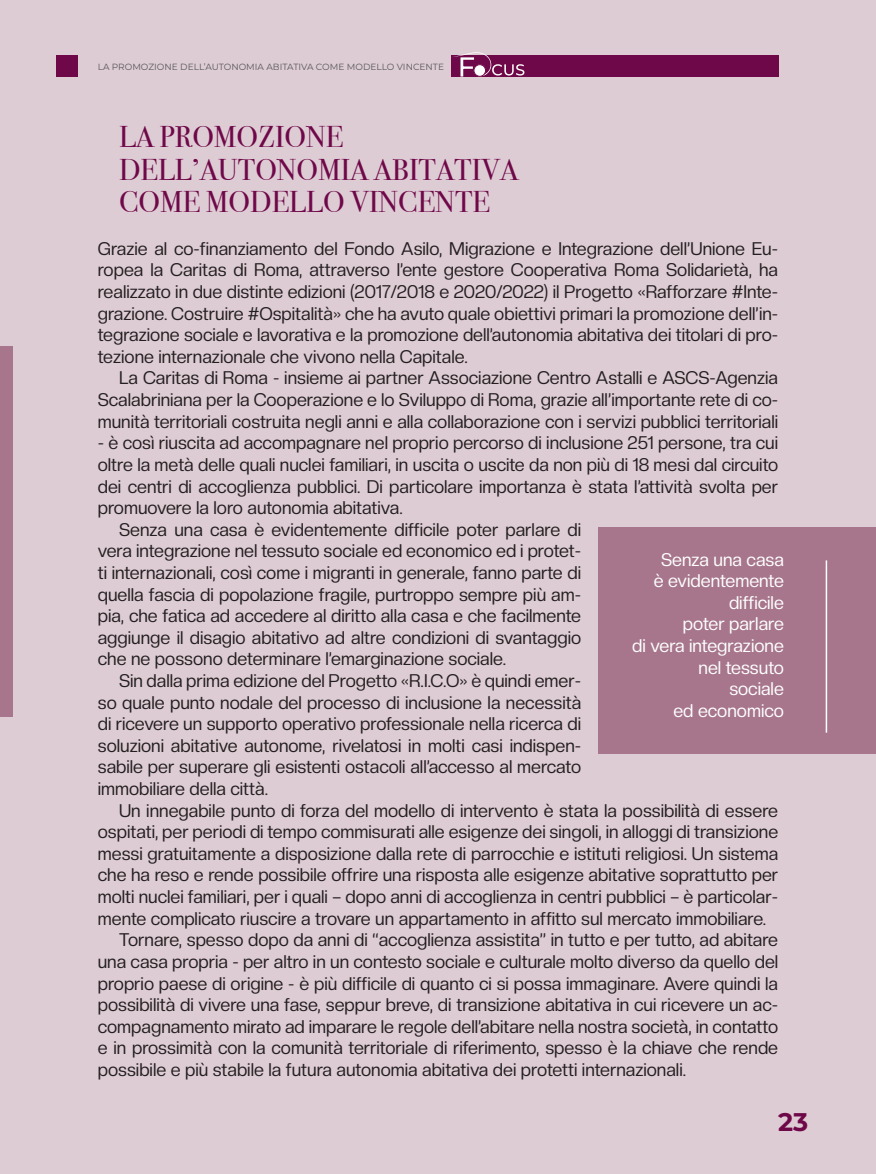
<style>
.page{position:relative;width:876px;height:1174px;background:#fff}
.page>*{position:absolute;margin:0;border:0;box-sizing:border-box;transform-origin:0 0}
.t1{font:30px/32.4px "Bodoni Svty Two ITCTT";color:#6f0849}
.t2{font:700 25.5px "Montserrat";color:#6f0849}
.t3{font:18px/21.6px "Creato Display";color:#231f20;text-align:justify}
.t4{font:18px/21.6px "Creato Display";color:#fff;text-align:right}
.t5{font:9px "Montserrat";color:#57585a}
</style>
<div class="page">
<div style="left:13px;top:0;width:863px;height:1174px;background:#deccd4"></div>
<div style="left:0;top:0;width:13px;height:1174px;background:#deccd4"></div>
<div style="left:452px;top:55px;width:327px;height:22px;background:#6f0849"></div>
<svg style="left:453px;top:52px;width:71px;height:25px"></svg>
<div style="left:56px;top:55px;width:21px;height:22px;background:#6f0849"></div>
<div style="left:0;top:346px;width:13px;height:370px;background:#a7768c"></div>
<div style="left:598px;top:527px;width:278px;height:227px;background:#a7768c"></div>
<hr style="left:826px;top:560px;width:1px;height:172px;background:#fff">
<p class="t5" style="left:98px;top:61px;width:90px">LA PROMOZIONE DELL</p>
<p class="t5" style="left:204px;top:61px;width:69px">’AUTONOMIA ABITATI</p>
<p class="t5" style="left:301px;top:61px;width:62px">VA COME MODELLO</p>
<p class="t5" style="left:397px;top:61px;width:43px">VI NCENTE</p>
<h1 class="t1" style="left:119px;top:118px;width:401px">LA PROMOZIONE<br>DELL’AUTONOMIA ABITATIVA<br>COME MODELLO VINCENTE</h1>
<p class="t3" style="left:98px;top:237px;width:682px">Grazie al co-finanziamento del Fondo Asilo, Migrazione e Integrazione dell’Unione Eu&shy;ropea la Caritas di Roma, attraverso l’ente gestore Cooperativa Roma Solidarietà, ha realizzato in due distinte edizioni (2017/2018 e 2020/2022) il Progetto «Rafforzare #Inte&shy;grazione. Costruire #Ospitalità» che ha avuto quale obiettivi primari la promozione dell’in&shy;tegrazione sociale e lavorativa e la promozione dell’autonomia abitativa dei titolari di pro&shy;tezione internazionale che vivono nella Capitale.</p>
<p class="t3" style="left:98px;top:367px;width:682px;text-indent:21px">La Caritas di Roma - insieme ai partner Associazione Centro Astalli e ASCS-Agenzia Scalabriniana per la Cooperazione e lo Sviluppo di Roma, grazie all’importante rete di co&shy;munità territoriali costruita negli anni e alla collaborazione con i servizi pubblici territoriali</p>
<p class="t3" style="left:98px;top:432px;width:682px">- è così riuscita ad accompagnare nel proprio percorso di inclusione 251 persone, tra cui</p>
<p class="t3" style="left:98px;top:453px;width:682px">oltre la metà delle quali nuclei familiari, in uscita o uscite da non più di 18 mesi dal circuito</p>
<p class="t3" style="left:98px;top:475px;width:682px">dei centri di accoglienza pubblici. Di particolare importanza è stata l’attività svolta per</p>
<p class="t3" style="left:98px;top:496px;width:306px">promuovere la loro autonomia abitativa.</p>
<p class="t3" style="left:119px;top:518px;width:464px">Senza una casa è evidentemente difficile poter parlare di</p>
<p class="t3" style="left:98px;top:540px;width:485px">vera integrazione nel tessuto sociale ed economico ed i protet-</p>
<p class="t3" style="left:98px;top:561px;width:485px">ti internazionali, così come i migranti in generale, fanno parte di</p>
<p class="t3" style="left:98px;top:583px;width:485px">quella fascia di popolazione fragile, purtroppo sempre più am-</p>
<p class="t3" style="left:98px;top:604px;width:485px">pia, che fatica ad accedere al diritto alla casa e che facilmente</p>
<p class="t3" style="left:98px;top:626px;width:485px">aggiunge il disagio abitativo ad altre condizioni di svantaggio</p>
<p class="t3" style="left:98px;top:648px;width:410px">che ne possono determinare l’emarginazione sociale.</p>
<p class="t3" style="left:119px;top:669px;width:464px">Sin dalla prima edizione del Progetto «R.I.C.O» è quindi emer-</p>
<p class="t3" style="left:98px;top:691px;width:485px">so quale punto nodale del processo di inclusione la necessità</p>
<p class="t3" style="left:98px;top:712px;width:485px">di ricevere un supporto operativo professionale nella ricerca di</p>
<p class="t3" style="left:98px;top:734px;width:485px">soluzioni abitative autonome, rivelatosi in molti casi indispen-</p>
<p class="t3" style="left:98px;top:756px;width:485px">sabile per superare gli esistenti ostacoli all’accesso al mercato</p>
<p class="t3" style="left:98px;top:777px;width:172px">immobiliare della città.</p>
<p class="t3" style="left:119px;top:799px;width:660px">Un innegabile punto di forza del modello di intervento è stata la possibilità di essere</p>
<p class="t3" style="left:98px;top:820px;width:682px">ospitati, per periodi di tempo commisurati alle esigenze dei singoli, in alloggi di transizione</p>
<p class="t3" style="left:98px;top:842px;width:682px">messi gratuitamente a disposizione dalla rete di parrocchie e istituti religiosi. Un sistema</p>
<p class="t3" style="left:98px;top:864px;width:682px">che ha reso e rende possibile offrire una risposta alle esigenze abitative soprattutto per</p>
<p class="t3" style="left:98px;top:885px;width:682px">molti nuclei familiari, per i quali – dopo anni di accoglienza in centri pubblici – è particolar-</p>
<p class="t3" style="left:98px;top:907px;width:670px">mente complicato riuscire a trovare un appartamento in affitto sul mercato immobiliare.</p>
<p class="t3" style="left:119px;top:928px;width:661px">Tornare, spesso dopo da anni di “accoglienza assistita” in tutto e per tutto, ad abitare</p>
<p class="t3" style="left:98px;top:950px;width:682px">una casa propria - per altro in un contesto sociale e culturale molto diverso da quello del</p>
<p class="t3" style="left:98px;top:972px;width:682px">proprio paese di origine - è più difficile di quanto ci si possa immaginare. Avere quindi la</p>
<p class="t3" style="left:98px;top:993px;width:682px">possibilità di vivere una fase, seppur breve, di transizione abitativa in cui ricevere un ac-</p>
<p class="t3" style="left:98px;top:1015px;width:682px">compagnamento mirato ad imparare le regole dell’abitare nella nostra società, in contatto</p>
<p class="t3" style="left:98px;top:1036px;width:682px">e in prossimità con la comunità territoriale di riferimento, spesso è la chiave che rende</p>
<p class="t3" style="left:98px;top:1058px;width:590px">possibile e più stabile la futura autonomia abitativa dei protetti internazionali.</p>
<p class="t4" style="left:632px;top:548px;width:153px">Senza una casa<br>è evidentemente difficile<br>poter parlare<br>di vera integrazione nel tessuto<br>sociale<br>ed economico</p>
<h2 class="t2" style="left:778px;top:1105px;width:32px">23</h2>
</div>
